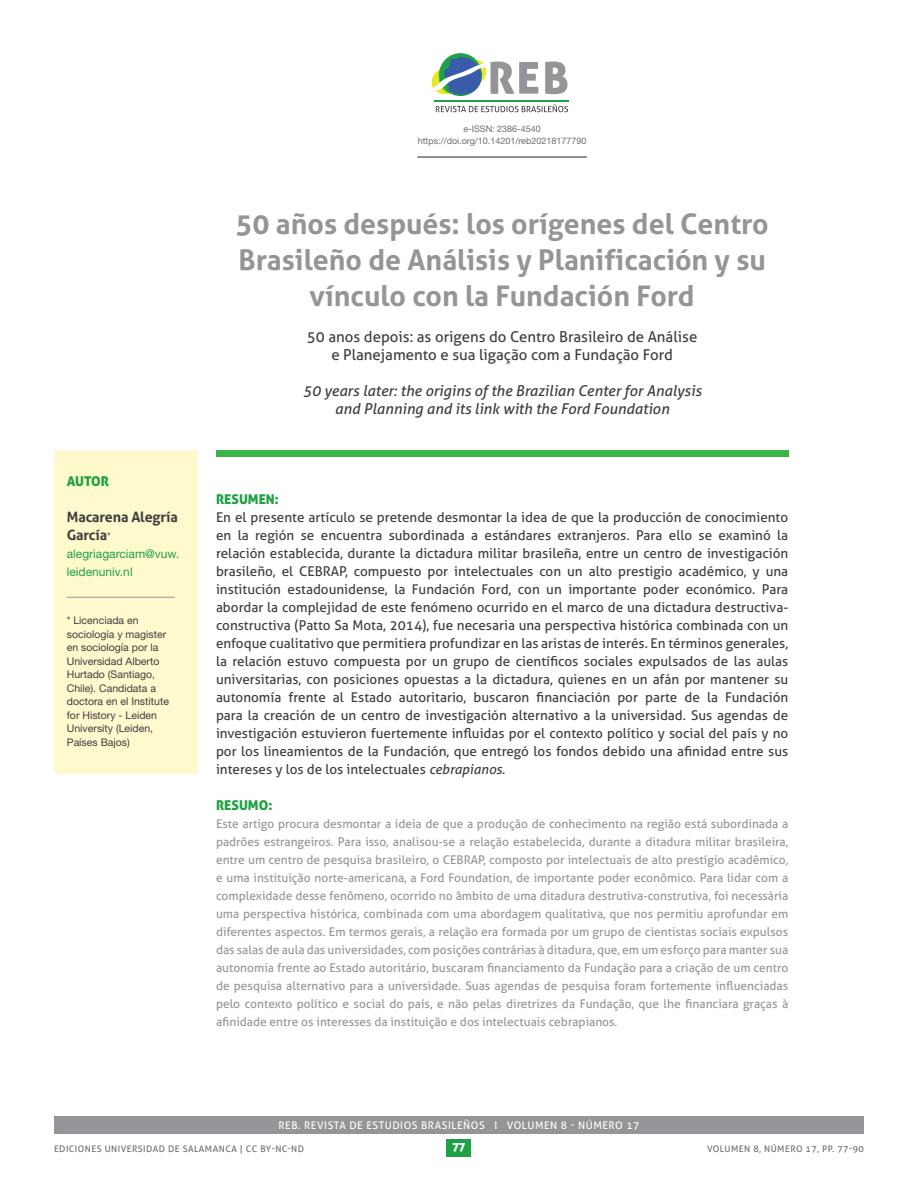
<style>
.page{position:relative;width:918px;height:1188px;background:#fff}
.page>*{position:absolute;margin:0;border:0;box-sizing:border-box;transform-origin:0 0}
.t1{font:700 28.5px/36px "Aller";color:#939598;text-align:center}
.t2{font:italic 15px/18px "Aller";color:#3e3e3f;text-align:center}
.t3{font:15px/18px "Aller";color:#3e3e3f;text-align:center}
.t4{font:700 14.25px/18px "Aller";letter-spacing:-.01em;color:#3e3e3f}
.body{font:13.5px/18px "Aller";color:#3e3e3f;text-align:justify}
.body-2{font:13.5px "Aller Display";color:#1fa245}
.body-3{font:12px/18px "Aller";color:#939598;text-align:justify}
.t5{font:12px/18px "Helvetica Neue";color:#1fa245}
.t6{font:12px "Aller Display";color:#fff}
.body-4{font:10.5px/13.5px "Helvetica Neue";color:#3e3e3f}
.t7{font:10.5px "Aller";letter-spacing:.05em;color:#fff}
.t8{font:9px "Aller";letter-spacing:.05em;color:#6c6d70}
.body-5{font:9px "Helvetica Neue";color:#6c6d70}
.s1{font-family:"Helvetica Neue";font-weight:400;font-size:10.5px}
.s2{font-style:italic}
</style>
<div class="page">
<div style="left:54px;top:1116px;width:810px;height:18px;background:#939598"></div>
<div style="left:447px;top:1139px;width:24px;height:18px;background:#1fa245"></div>
<div style="left:216px;top:450px;width:572px;height:6px;background:#3ab54a"></div>
<div style="left:54px;top:450px;width:144px;height:324px;background:#fffacd"></div>
<hr style="left:67px;top:597px;width:108px;height:1px;background:#939598">
<svg style="left:545px;top:62px;width:22px;height:32px"></svg>
<svg style="left:436px;top:104px;width:132px;height:8px"></svg>
<hr style="left:434px;top:100px;width:135px;height:2px;background:#1fa245">
<svg style="left:439px;top:53px;width:43px;height:43px"></svg>
<svg style="left:431px;top:56px;width:107px;height:40px"></svg>
<hr style="left:418px;top:156px;width:168px;height:2px;background:#6c6d70">
<p class="body-5" style="left:463px;top:124px;width:79px">e-ISSN: 2386-4540</p>
<p class="body-5" style="left:418px;top:136px;width:170px">https://doi.org/10.14201/reb20218177790</p>
<p class="body-2" style="left:67px;top:473px;width:44px">AUTOR</p>
<p class="t4" style="left:67px;top:508px;width:112px">Macarena Alegría<br>García<span class="s1">*</span></p>
<p class="t5" style="left:67px;top:545px;width:114px">alegriagarciam@vuw. leidenuniv.nl</p>
<p class="body-4" style="left:67px;top:614px;width:104px">* Licenciada en sociología y magister en sociología por la<br>Universidad Alberto<br>Hurtado (Santiago,<br>Chile). Candidata a doctora en el Institute for History - Leiden<br>University (Leiden,<br>Países Bajos)</p>
<p class="t1" style="left:235px;top:206px;width:535px">50 años después: los orígenes del Centro<br>Brasileño de Análisis y Planificación y su vínculo con la Fundación Ford</p>
<p class="t3" style="left:307px;top:328px;width:392px">50 anos depois: as origens do Centro Brasileiro de Análise e Planejamento e sua ligação com a Fundação Ford</p>
<p class="t2" style="left:303px;top:382px;width:400px">50 years later: the origins of the Brazilian Center for Analysis and Planning and its link with the Ford Foundation</p>
<p class="body-2" style="left:216px;top:491px;width:64px">RESUMEN:</p>
<p class="body" style="left:216px;top:508px;width:574px">En el presente artículo se pretende desmontar la idea de que la producción de conocimiento en la región se encuentra subordinada a estándares extranjeros. Para ello se examinó la relación establecida, durante la dictadura militar brasileña, entre un centro de investigación brasileño, el CEBRAP, compuesto por intelectuales con un alto prestigio académico, y una institución estadounidense, la Fundación Ford, con un importante poder económico. Para abordar la complejidad de este fenómeno ocurrido en el marco de una dictadura destructiva&shy;constructiva (Patto Sa Mota, 2014), fue necesaria una perspectiva histórica combinada con un enfoque cualitativo que permitiera profundizar en las aristas de interés. En términos generales, la relación estuvo compuesta por un grupo de científicos sociales expulsados de las aulas universitarias, con posiciones opuestas a la dictadura, quienes en un afán por mantener su autonomía frente al Estado autoritario, buscaron financiación por parte de la Fundación para la creación de un centro de investigación alternativo a la universidad. Sus agendas de investigación estuvieron fuertemente influidas por el contexto político y social del país y no por los lineamientos de la Fundación, que entregó los fondos debido una afinidad entre sus intereses y los de los intelectuales <span class="s2">cebrapianos</span>.</p>
<p class="body-2" style="left:216px;top:797px;width:58px">RESUMO:</p>
<p class="body-3" style="left:216px;top:815px;width:574px">Este artigo procura desmontar a ideia de que a produção de conhecimento na região está subordinada a padrões estrangeiros. Para isso, analisou-se a relação estabelecida, durante a ditadura militar brasileira, entre um centro de pesquisa brasileiro, o CEBRAP, composto por intelectuais de alto prestígio acadêmico, e uma instituição norte-americana, a Ford Foundation, de importante poder econômico. Para lidar com a complexidade desse fenômeno, ocorrido no âmbito de uma ditadura destrutiva-construtiva, foi necessária uma perspectiva histórica, combinada com uma abordagem qualitativa, que nos permitiu aprofundar em diferentes aspectos. Em termos gerais, a relação era formada por um grupo de cientistas sociais expulsos das salas de aula das universidades, com posições contrárias à ditadura, que, em um esforço para manter sua autonomia frente ao Estado autoritário, buscaram financiamento da Fundação para a criação de um centro de pesquisa alternativo para a universidade. Suas agendas de pesquisa foram fortemente influenciadas pelo contexto político e social do país, e não pelas diretrizes da Fundação, que lhe financiara graças à afinidade entre os interesses da instituição e dos intelectuais cebrapianos.</p>
<p class="t7" style="left:278px;top:1119px;width:363px">REB. REVISTA DE ESTUDIOS BRASILEÑOS I VOLUMEN 8 - NÚMERO 17</p>
<p class="t8" style="left:54px;top:1143px;width:252px">EDICIONES UNIVERSIDAD DE SALAMANCA | CC BY-NC-ND</p>
<p class="t6" style="left:452px;top:1139px;width:15px">77</p>
<p class="t8" style="left:707px;top:1143px;width:158px">VOLUMEN 8, NÚMERO 17, PP. 77-90</p>
</div>
